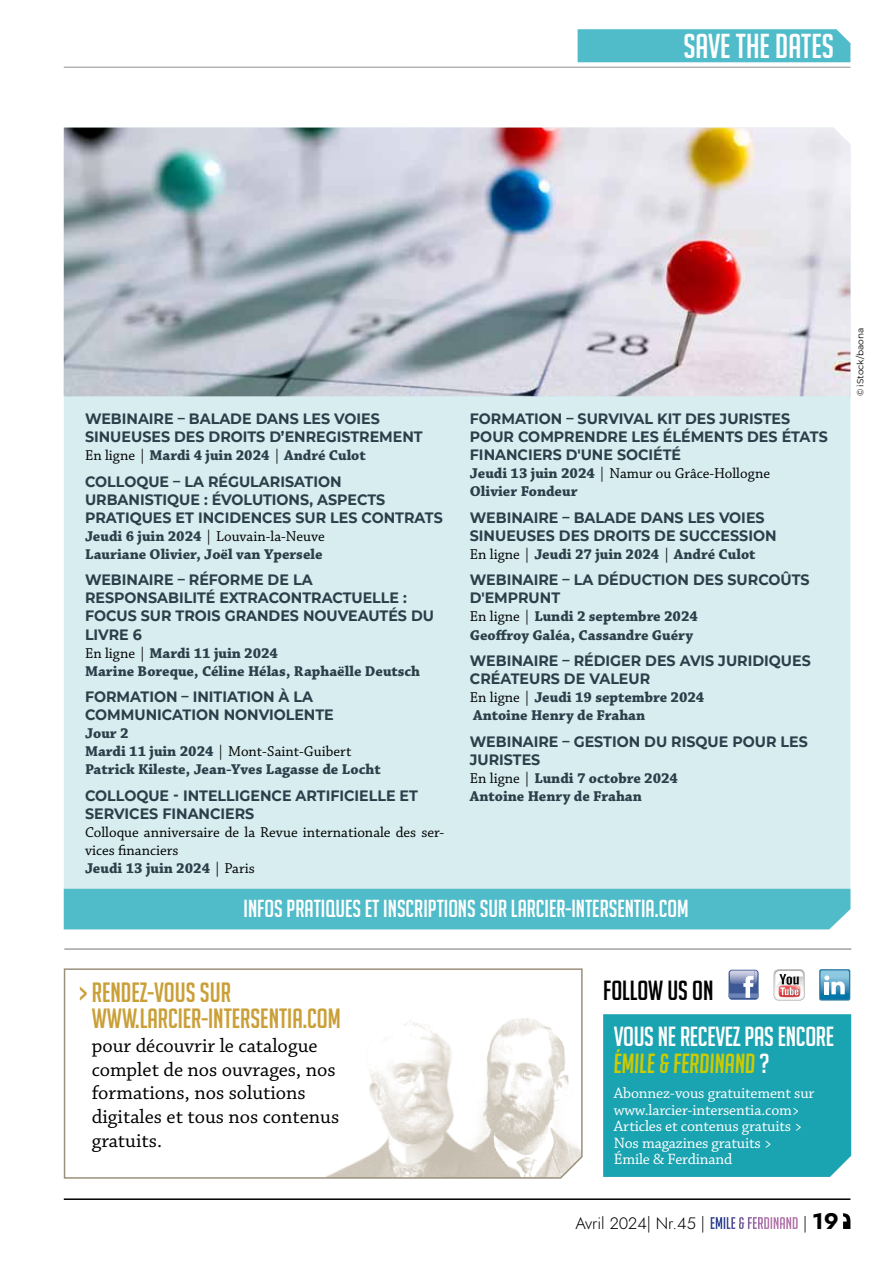
<style>
.page{position:relative;width:893px;height:1263px;background:#fff}
.page>*{position:absolute;margin:0;border:0;box-sizing:border-box;transform-origin:0 0}
.t1{font:33.75px "Big Noodle Titling";color:#fff}
.t2{font:27.15px/25.5px "Big Noodle Titling";color:#ca9f37}
.t3{font:27px/27px "Big Noodle Titling";letter-spacing:-.01em;color:#fff}
.t4{font:27px "Big Noodle Titling";color:#000}
.t5{font:24px "Big Noodle Titling";color:#fff}
.t6{font:20.4px/23.9px "Chaparral Pro";color:#000}
.t7{font:16.5px "Jost";color:#000}
.t8{font:15.75px/16.5px "Chaparral Pro";letter-spacing:-.01em;color:#fff}
.t9{font:700 15px/18px "Montserrat";color:#29404a;scale:.95 1}
.t10{font:700 15px/18px "Chaparral Pro";color:#29404a}
.t11{font:15px/18px "Chaparral Pro";color:#000}
.t12{font:9px "Montserrat";color:#000}
.s1{font-weight:400;color:#000}
.s2{font-weight:700;color:#29404a}
.s3{font-style:italic;color:#cecb00}
.s4{font-family:"Big Noodle Titling";color:#fff}
.s5{font-weight:700;font-size:22.5px}
</style>
<div class="page">
<hr style="left:64px;top:67px;width:786px;height:1px;background:#b1b3b4">
<hr style="left:64px;top:1198px;width:786px;height:2px;background:#000">
<svg style="left:843px;top:1213px;width:7px;height:16px"></svg>
<div style="left:578px;top:29px;width:272px;height:33px;background:#51bcc9"></div>
<div style="left:64px;top:396px;width:786px;height:493px;background:#d7edef"></div>
<img style="left:64px;top:128px;width:786px;height:268px">
<div style="left:64px;top:889px;width:786px;height:40px;background:#51bcc9"></div>
<div style="left:603px;top:1014px;width:248px;height:163px;background:#1aa3b0"></div>
<svg style="left:63px;top:968px;width:520px;height:211px"></svg>
<div style="left:728px;top:969px;width:31px;height:31px;background:#8e9fc2;border-radius:4px"></div>
<div style="left:729px;top:970px;width:30px;height:30px;background:#3c5996;border-radius:3px"></div>
<svg style="left:729px;top:970px;width:30px;height:28px"></svg>
<svg style="left:774px;top:969px;width:31px;height:31px"></svg>
<svg style="left:819px;top:969px;width:31px;height:31px"></svg>
<svg style="left:820px;top:970px;width:29px;height:29px"></svg>
<hr style="left:65px;top:948px;width:786px;height:2px;background:#b1b3b4">
<h1 class="t1" style="left:683px;top:28px;width:152px">SAVE THE DATES</h1>
<p class="t9" style="left:85px;top:409px;width:357px">WEBINAIRE – BALADE DANS LES VOIES<br>SINUEUSES DES DROITS D’ENREGISTREMENT</p>
<p class="t10" style="left:85px;top:447px;width:282px"><span class="s1">En ligne |</span> Mardi 4 juin 2024 <span class="s1">|</span> André Culot</p>
<p class="t9" style="left:85px;top:472px;width:378px">COLLOQUE – LA RÉGULARISATION<br>URBANISTIQUE : ÉVOLUTIONS, ASPECTS<br>PRATIQUES ET INCIDENCES SUR LES CONTRATS</p>
<p class="t10" style="left:85px;top:528px;width:241px">Jeudi 6 juin 2024 <span class="s1">| Louvain-la-Neuve<br></span>Lauriane Olivier, Joël van Ypersele</p>
<p class="t9" style="left:85px;top:570px;width:369px">WEBINAIRE – RÉFORME DE LA<br>RESPONSABILITÉ EXTRACONTRACTUELLE :<br>FOCUS SUR TROIS GRANDES NOUVEAUTÉS DU<br>LIVRE 6</p>
<p class="t10" style="left:85px;top:644px;width:337px"><span class="s1">En ligne |</span> Mardi 11 juin 2024<br>Marine Boreque, Céline Hélas, Raphaëlle Deutsch</p>
<p class="t9" style="left:85px;top:687px;width:263px">FORMATION – INITIATION À LA<br>COMMUNICATION NONVIOLENTE</p>
<p class="t10" style="left:85px;top:725px;width:297px">Jour 2<br>Mardi 11 juin 2024 <span class="s1">| Mont-Saint-Guibert<br></span>Patrick Kileste, Jean-Yves Lagasse de Locht</p>
<p class="t9" style="left:85px;top:785px;width:352px">COLLOQUE - INTELLIGENCE ARTIFICIELLE ET<br>SERVICES FINANCIERS</p>
<p class="t11" style="left:85px;top:823px;width:361px">Colloque anniversaire de la Revue internationale des ser&shy;vices financiers<br><span class="s2">Jeudi 13 juin 2024</span> | Paris</p>
<p class="t9" style="left:470px;top:409px;width:378px">FORMATION – SURVIVAL KIT DES JURISTES<br>POUR COMPRENDRE LES ÉLÉMENTS DES ÉTATS<br>FINANCIERS D'UNE SOCIÉTÉ</p>
<p class="t10" style="left:470px;top:465px;width:302px">Jeudi 13 juin 2024 <span class="s1">| Namur ou Grâce-Hollogne<br></span>Olivier Fondeur</p>
<p class="t9" style="left:470px;top:508px;width:324px">WEBINAIRE – BALADE DANS LES VOIES<br>SINUEUSES DES DROITS DE SUCCESSION</p>
<p class="t10" style="left:470px;top:546px;width:287px"><span class="s1">En ligne |</span> Jeudi 27 juin 2024 <span class="s1">|</span> André Culot</p>
<p class="t9" style="left:470px;top:570px;width:359px">WEBINAIRE – LA DÉDUCTION DES SURCOÛTS<br>D'EMPRUNT</p>
<p class="t10" style="left:470px;top:608px;width:230px"><span class="s1">En ligne |</span> Lundi 2 septembre 2024<br>Geoffroy Galéa, Cassandre Guéry</p>
<p class="t9" style="left:470px;top:651px;width:360px">WEBINAIRE – RÉDIGER DES AVIS JURIDIQUES<br>CRÉATEURS DE VALEUR</p>
<p class="t10" style="left:470px;top:689px;width:236px"><span class="s1">En ligne |</span> Jeudi 19 septembre 2024<br>Antoine Henry de Frahan</p>
<p class="t9" style="left:470px;top:731px;width:357px">WEBINAIRE – GESTION DU RISQUE POUR LES<br>JURISTES</p>
<p class="t10" style="left:470px;top:769px;width:210px"><span class="s1">En ligne |</span> Lundi 7 octobre 2024<br>Antoine Henry de Frahan</p>
<h3 class="t5" style="left:244px;top:896px;width:446px">INFOS PRATIQUES ET INSCRIPTIONS SUR LARCIER-INTERSENTIA.COM</h3>
<p class="t12" style="left:854px;top:396px;width:70px;rotate:-90deg">© iStock/baona</p>
<h2 class="t2" style="left:92px;top:980px;width:251px;text-indent:-13px">&gt; RENDEZ-VOUS SUR<br>WWW.LARCIER-INTERSENTIA.COM</h2>
<h3 class="t6" style="left:92px;top:1034px;width:249px">pour découvrir le catalogue complet de nos ouvrages, nos formations, nos solutions digitales et tous nos contenus gratuits.</h3>
<h3 class="t4" style="left:603px;top:976px;width:112px">FOLLOW US ON</h3>
<h3 class="t3" style="left:614px;top:1023px;width:222px">VOUS NE RECEVEZ PAS ENCORE<br><span class="s3">ÉMILE &amp; FERDINAND</span> ?</h3>
<p class="t8" style="left:614px;top:1086px;width:202px">Abonnez-vous gratuitement sur www.larcier-intersentia.com&gt;<br>Articles et contenus gratuits &gt;<br>Nos magazines gratuits &gt;<br>Émile &amp; Ferdinand</p>
<p class="t7" style="left:575px;top:1212px;width:265px">Avril 2024| Nr.45 | <span class="s4">EMILE &amp; FERDINAND</span> | <span class="s5">19</span></p>
</div>
